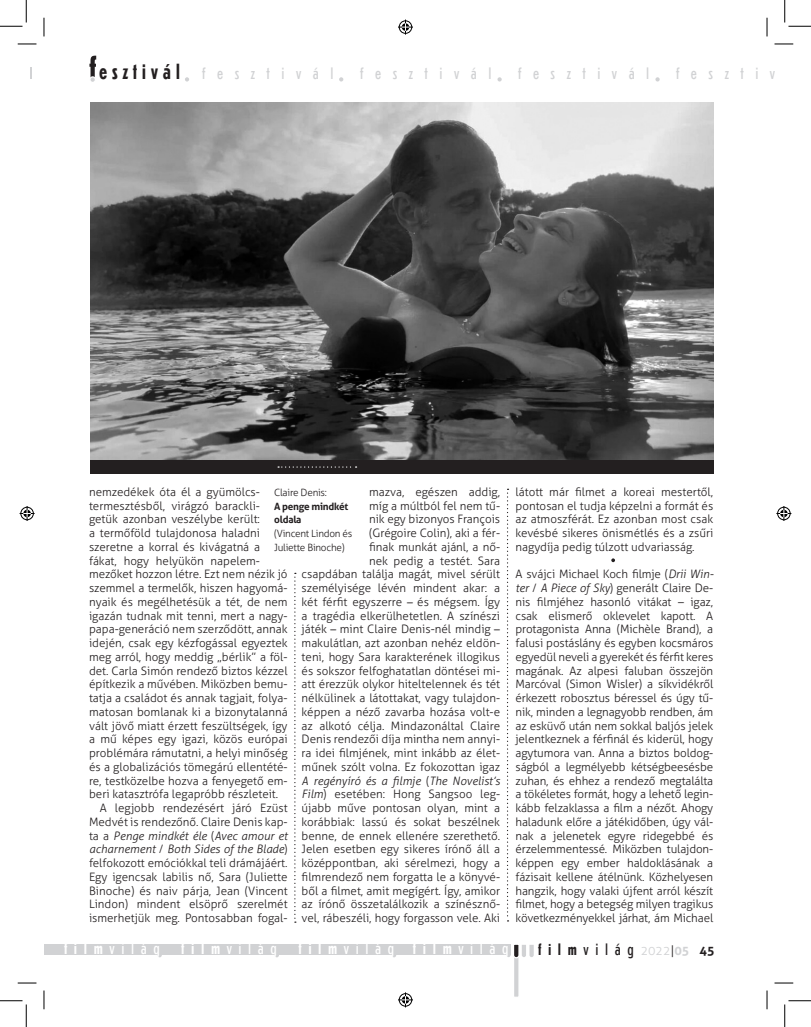
<style>
.page{position:relative;width:811px;height:1027px;background:#fff}
.page>*{position:absolute;margin:0;border:0;box-sizing:border-box;transform-origin:0 0}
.t1{font:300 condensed 16.5px "Erbar LT";letter-spacing:.7em;color:#d1d2d4}
.t2{font:300 condensed 16.5px "Erbar LT";letter-spacing:.4em;color:#fff}
.t3{font:300 condensed 16.5px "Erbar LT";letter-spacing:.4em;color:#231f20}
.új_Filmvilág{font:300 11.62px/13.8px "Aller";color:#231f20;text-align:justify}
.t4{font:300 10px/13.8px "Aller";letter-spacing:-.025em;color:#231f20}
.t5{font:700 10px/13.8px "Aller";letter-spacing:-.025em;color:#231f20}
.s1{font-weight:700;font-size:21.75px;color:#231f20}
.s2{font-family:"Calibri";font-weight:400}
.s3{font-style:italic}
.s4{font-weight:700}
.s5{font-family:"Aller";font-stretch:normal;font-size:12.5px;color:#d1d2d4}
.s6{font-family:"Aller";font-stretch:normal;font-size:12.5px}
.s7{font-family:"Aller";font-weight:700;font-stretch:normal;font-size:12.5px;color:#d1d2d4}
.s8{font-family:"Aller";font-weight:700;font-stretch:normal;font-size:12.5px}
</style>
<div class="page">
<svg style="left:30px;top:67px;width:2px;height:12px"></svg>
<svg style="left:185px;top:77px;width:4px;height:5px"></svg>
<svg style="left:339px;top:77px;width:4px;height:5px"></svg>
<svg style="left:497px;top:77px;width:5px;height:5px"></svg>
<svg style="left:655px;top:77px;width:5px;height:5px"></svg>
<svg style="left:89px;top:56px;width:7px;height:25px"></svg>
<div style="left:89px;top:76px;width:7px;height:7px;border:1px solid #fff;border-radius:50%"></div>
<div style="left:44px;top:945px;width:467px;height:10px;background:#d1d2d4"></div>
<svg style="left:506px;top:944px;width:28px;height:53px"></svg>
<svg style="left:507px;top:489px;width:1px;height:432px"></svg>
<svg style="left:294px;top:573px;width:2px;height:350px"></svg>
<img style="left:90px;top:103px;width:624px;height:357px">
<div style="left:90px;top:460px;width:624px;height:14px;background:#231f20"></div>
<svg style="left:278px;top:466px;width:79px;height:2px"></svg>
<svg style="left:611px;top:558px;width:4px;height:4px"></svg>
<svg style="left:18px;top:43px;width:18px;height:2px"></svg>
<svg style="left:774px;top:43px;width:19px;height:2px"></svg>
<svg style="left:18px;top:982px;width:18px;height:2px"></svg>
<svg style="left:774px;top:982px;width:19px;height:2px"></svg>
<svg style="left:43px;top:18px;width:2px;height:18px"></svg>
<svg style="left:43px;top:990px;width:2px;height:19px"></svg>
<svg style="left:766px;top:18px;width:2px;height:18px"></svg>
<svg style="left:766px;top:990px;width:2px;height:19px"></svg>
<svg style="left:0;top:0;width:27px;height:27px"></svg>
<svg style="left:0;top:1000px;width:27px;height:27px"></svg>
<svg style="left:784px;top:0;width:27px;height:27px"></svg>
<svg style="left:784px;top:1000px;width:27px;height:27px"></svg>
<svg style="left:398px;top:20px;width:15px;height:15px"></svg>
<svg style="left:398px;top:992px;width:15px;height:15px"></svg>
<svg style="left:20px;top:506px;width:15px;height:15px"></svg>
<svg style="left:776px;top:506px;width:15px;height:15px"></svg>
<h1 class="t1" style="left:99px;top:64px;width:236px"><span class="s1">esztivál</span> fesztivál</h1>
<h1 class="t1" style="left:360px;top:64px;width:133px">fesztivál</h1>
<h1 class="t1" style="left:518px;top:64px;width:133px">fesztivál</h1>
<h1 class="t1" style="left:676px;top:64px;width:133px">fesztivál</h1>
<p class="új_Filmvilág" style="left:302px;top:485px;width:200px;text-align:right">mazva, egészen addig,<br>míg a múltból fel nem tű-<br>nik egy bizonyos François<br>(Grégoire Colin), aki a fér-<br>finak munkát ajánl, a nő-<br>nek pedig a testét. Sara<br>csapdában találja magát, mivel sérült személyisége lévén mindent akar: a két férfit egyszerre <span class="s2">–</span> és mégsem. Így a tragédia elkerülhetetlen. A színészi játék <span class="s2">–</span> mint Claire Denis-nél mindig <span class="s2">– </span>makulátlan, azt azonban nehéz eldön&shy;teni, hogy Sara karakterének illogikus és sokszor felfoghatatlan döntései mi&shy;att érezzük olykor hiteltelennek és tét nélkülinek a látottakat, vagy tulajdon&shy;képpen a néző zavarba hozása volt-e az alkotó célja. Mindazonáltal Claire Denis rendezői díja mintha nem annyi&shy;ra idei filmjének, mint inkább az élet&shy;műnek szólt volna. Ez fokozottan igaz <span class="s3">A regényíró és a filmje</span> (<span class="s3">The Novelist’s Film</span>) esetében: Hong Sangsoo leg&shy;újabb műve pontosan olyan, mint a korábbiak: lassú és sokat beszélnek benne, de ennek ellenére szerethető.<br>Jelen esetben egy sikeres írónő áll a középpontban, aki sérelmezi, hogy a filmrendező nem forgatta le a könyvé&shy;ből a filmet, amit megígért. Így, amikor az írónő összetalálkozik a színésznő&shy;vel, rábeszéli, hogy forgasson vele. Aki</p>
<p class="új_Filmvilág" style="left:515px;top:485px;width:199px">látott már filmet a koreai mestertől, pontosan el tudja képzelni a formát és az atmoszférát. Ez azonban most csak kevésbé sikeres önismétlés és a zsűri nagydíja pedig túlzott udvariasság.</p>
<p class="új_Filmvilág" style="left:89px;top:485px;width:200px;text-align:left">nemzedékek óta él a gyümölcs&shy;termesztésből, virágzó barackli&shy;getük azonban veszélybe került:<br>a termőföld tulajdonosa haladni szeretne a korral és kivágatná a fákat, hogy helyükön napelem&shy;mezőket hozzon létre. Ezt nem nézik jó szemmel a termelők, hiszen hagyomá&shy;nyaik és megélhetésük a tét, de nem igazán tudnak mit tenni, mert a nagy&shy;papa-generáció nem szerződött, annak idején, csak egy kézfogással egyeztek meg arról, hogy meddig „bérlik” a föl&shy;det. Carla Simón rendező biztos kézzel építkezik a művében. Miközben bemu&shy;tatja a családot és annak tagjait, folya&shy;matosan bomlanak ki a bizonytalanná vált jövő miatt érzett feszültségek, így a mű képes egy igazi, közös európai problémára rámutatni, a helyi minőség és a globalizációs tömegárú ellentété&shy;re, testközelbe hozva a fenyegető em&shy;beri katasztrófa legapróbb részleteit.</p>
<p class="új_Filmvilág" style="left:89px;top:801px;width:200px;text-indent:11px">A legjobb rendezésért járó Ezüst Medvét is rendezőnő. Claire Denis kap&shy;ta a <span class="s3">Penge mindkét éle</span> (<span class="s3">Avec amour et acharnement</span> / <span class="s3">Both Sides of the Blade</span>) felfokozott emóciókkal teli drámájáért.<br>Egy igencsak labilis nő, Sara (Juliette Binoche) és naiv párja, Jean (Vincent Lindon) mindent elsöprő szerelmét ismerhetjük meg. Pontosabban fogal-</p>
<p class="t4" style="left:274px;top:485px;width:54px">Claire Denis:</p>
<p class="t5" style="left:274px;top:499px;width:76px">A penge mindkét oldala</p>
<p class="t4" style="left:274px;top:527px;width:80px">(Vincent Lindon és<br>Juliette Binoche)</p>
<p class="új_Filmvilág" style="left:515px;top:567px;width:199px">A svájci Michael Koch filmje (<span class="s3">Drii Win&shy;ter</span> / <span class="s3">A Piece of Sky</span>) generált Claire De&shy;nis filmjéhez hasonló vitákat – igaz, csak elismerő oklevelet kapott. A protagonista Anna (Michèle Brand), a falusi postáslány és egyben kocsmáros egyedül neveli a gyerekét és férfit keres magának. Az alpesi faluban összejön Marcóval (Simon Wisler) a síkvidékről érkezett robosztus béressel és úgy tű&shy;nik, minden a legnagyobb rendben, ám az esküvő után nem sokkal baljós jelek jelentkeznek a férfinál és kiderül, hogy agytumora van. Anna a biztos boldog&shy;ságból a legmélyebb kétségbeesésbe zuhan, és ehhez a rendező megtalálta a tökéletes formát, hogy a lehető legin&shy;kább felzaklassa a film a nézőt. Ahogy haladunk előre a játékidőben, úgy vál&shy;nak a jelenetek egyre ridegebbé és érzelemmentessé. Miközben tulajdon&shy;képpen egy ember haldoklásának a fázisait kellene átélnünk. Közhelyesen hangzik, hogy valaki újfent arról készít filmet, hogy a betegség milyen tragikus következményekkel járhat, ám Michael</p>
<h1 class="t2" style="left:64px;top:938px;width:97px"><span class="s4">film</span>világ</h1>
<h1 class="t2" style="left:181px;top:938px;width:97px"><span class="s4">film</span>világ</h1>
<h1 class="t2" style="left:298px;top:938px;width:212px"><span class="s4">film</span>világ <span class="s4">film</span>világ</h1>
<p class="t3" style="left:538px;top:939px;width:178px"><span class="s4">film</span>világ <span class="s5">2022</span><span class="s6">|</span><span class="s7">05</span> <span class="s8">45</span></p>
</div>
